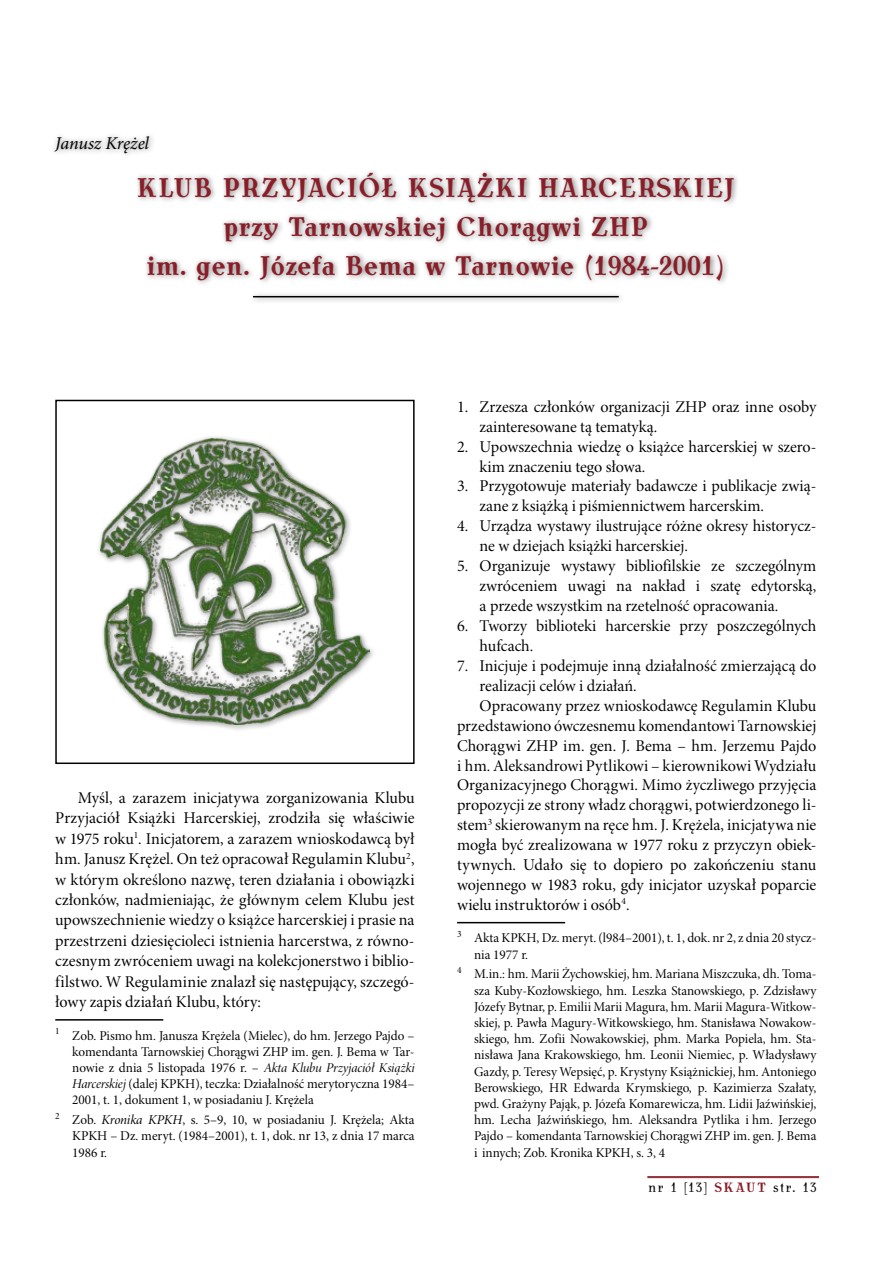
<style>
.page{position:relative;width:893px;height:1263px;background:#fff}
.page>*{position:absolute;margin:0;border:0;box-sizing:border-box;transform-origin:0 0}
.t1{font:700 27px/39px "Antykwa Torunska Cond";letter-spacing:.01em;color:#891e28;text-align:center}
.t2{font:italic 18px "Minion Pro";letter-spacing:-.015em;color:#000}
.t3{font:16.5px/20.4px "Minion Pro Subh";color:#000}
.t4{font:13.5px/16.2px "Minion Pro Subh";color:#000;text-align:justify}
.t5{font:13.5px "Antykwa Torunska Cond";letter-spacing:.125em;color:#000}
.s1{font-family:"Minion Pro It Disp"}
.s2{font-family:"Minion Pro It Subh"}
.s3{font-weight:700;color:#891b28}
</style>
<div class="page">
<hr style="left:647px;top:1176px;width:172px;height:1px;background:#891e28">
<hr style="left:647px;top:1177px;width:172px;height:1px;background:#891e28">
<div style="left:50px;top:131px;width:782px;height:201px;background:#000;opacity:.5"></div>
<hr style="left:253px;top:296px;width:366px;height:1px;background:#000">
<hr style="left:55px;top:1019px;width:108px;height:1px;background:#000">
<hr style="left:457px;top:922px;width:108px;height:1px;background:#000">
<div style="left:55px;top:400px;width:360px;height:364px;border:2px solid #000"></div>
<img style="left:100px;top:439px;width:270px;height:286px">
<p class="t2" style="left:55px;top:131px;width:95px">Janusz Krężel</p>
<h1 class="t1" style="left:136px;top:166px;width:463px">KLUB PRZYJACI ÓŁ KSIĄŻKI HARCER</h1>
<h1 class="t1" style="left:656px;top:166px;width:81px">SKIEJ</h1>
<h1 class="t1" style="left:147px;top:205px;width:580px">przy Tarnowskiej Chorągwi ZHP<br>im. gen. Józefa Bema w Tarnowie (1984-2001)</h1>
<p class="t3" style="left:55px;top:788px;width:361px;text-align:justify;text-indent:23px">Myśl, a zarazem inicjatywa zorganizowania Klubu Przyjaciół Książki Harcerskiej, zrodziła się właściwie w 1975 roku<sup>1</sup>. Inicjatorem, a zarazem wnioskodawcą był hm. Janusz Krężel. On też opracował Regulamin Klubu<sup>2</sup>, w którym określono nazwę, teren działania i obowiązki członków, nadmieniając, że głównym celem Klubu jest upowszechnienie wiedzy o książce harcerskiej i prasie na przestrzeni dziesięcioleci istnienia harcerstwa, z równo&shy;czesnym zwróceniem uwagi na kolekcjonerstwo i biblio&shy;filstwo. W Regulaminie znalazł się następujący, szczegó&shy;łowy zapis działań Klubu, który:</p>
<p class="t4" style="left:72px;top:1028px;width:344px;text-indent:-17px"><sup>1</sup> Zob. Pismo hm. Janusza Krężela (Mielec), do hm. Jerzego Pajdo – komendanta Tarnowskiej Chorągwi ZHP im. gen. J. Bema w Tar&shy;nowie z dnia 5 listopada 1976 r. – <span class="s1">Akta Klubu Przyjaciół Książki Harcerskiej</span> (dalej KPKH ), teczka: Działalność merytoryczna 1984– 2001, t. 1, dokument 1, w posiadaniu J. Krężela</p>
<p class="t4" style="left:72px;top:1112px;width:344px;text-indent:-17px"><sup>2</sup> Zob. <span class="s2">Kronika KPKH</span>, s. 5–9, 10, w posiadaniu J. Krężela; Akta KPKH – Dz. meryt. (1984–2001), t. 1, dok. nr 13, z dnia 17 marca 1986 r.</p>
<p class="t3" style="left:480px;top:397px;width:339px;line-height:20px;text-indent:-22px">1. Zrzesza członków organizacji ZHP oraz inne osoby zainteresowane tą tematyką.</p>
<p class="t3" style="left:480px;top:437px;width:338px;line-height:20px;text-indent:-22px">2. Upowszechnia wiedzę o książce harcerskiej w szero&shy;kim znaczeniu tego słowa.</p>
<p class="t3" style="left:480px;top:477px;width:338px;line-height:20px;text-indent:-22px">3. Przygotowuje materiały badawcze i publikacje zwią&shy;zane z książką i piśmiennictwem harcerskim.</p>
<p class="t3" style="left:480px;top:517px;width:338px;line-height:20px;text-indent:-22px">4. Urządza wystawy ilustrujące różne okresy historycz&shy;ne w dziejach książki harcerskiej.</p>
<p class="t3" style="left:480px;top:556px;width:338px;line-height:20px;text-align:justify;text-indent:-22px">5. Organizuje wystawy bibliofilskie ze szczególnym zwróceniem uwagi na nakład i szatę edytorską, a przede wszystkim na rzetelność opracowania.</p>
<p class="t3" style="left:480px;top:616px;width:338px;line-height:20px;text-indent:-22px">6. Tworzy biblioteki harcerskie przy poszczególnych hufcach.</p>
<p class="t3" style="left:457px;top:656px;width:361px">7. Inicjuje i podejmuje inną działalność zmierzającą do</p>
<p class="t3" style="left:480px;top:676px;width:159px">realizacji celów i działań.</p>
<p class="t3" style="left:480px;top:696px;width:338px">Opracowany przez wnioskodawcę Regulamin Klubu</p>
<p class="t3" style="left:457px;top:716px;width:361px">przedstawiono ówczesnemu komendantowi Tarnowskiej</p>
<p class="t3" style="left:457px;top:736px;width:361px">Chorągwi ZHP im. gen. J. Bema – hm. Jerzemu Pajdo</p>
<p class="t3" style="left:457px;top:756px;width:361px">i hm. Aleksandrowi Pytlikowi – kierownikowi Wydziału</p>
<p class="t3" style="left:457px;top:775px;width:361px">Organizacyjnego Chorągwi. Mimo życzliwego przyjęcia</p>
<p class="t3" style="left:457px;top:795px;width:361px">propozycji ze strony władz chorągwi, potwierdzonego li-</p>
<p class="t3" style="left:457px;top:815px;width:361px">stem<sup>3</sup> skierowanym na ręce hm. J. Krężela, inicjatywa nie</p>
<p class="t3" style="left:457px;top:835px;width:361px">mogła być zrealizowana w 1977 roku z przyczyn obiek-</p>
<p class="t3" style="left:457px;top:855px;width:361px">tywnych. Udało się to dopiero po zakończeniu stanu</p>
<p class="t3" style="left:457px;top:875px;width:361px">wojennego w 1983 roku, gdy inicjator uzyskał poparcie</p>
<p class="t3" style="left:457px;top:895px;width:174px">wielu instruktorów i osób<sup>4</sup>.</p>
<p class="t4" style="left:474px;top:930px;width:344px;text-indent:-17px"><sup>3</sup> Akta KPKH, Dz. meryt. (l984–2001), t. 1, dok. nr 2, z dnia 20 stycz&shy;nia 1977 r.</p>
<p class="t4" style="left:474px;top:966px;width:344px;text-indent:-17px"><sup>4</sup> M.in.: hm. Marii Żychowskiej, hm. Mariana Miszczuka, dh. Toma&shy;sza Kuby-Kozłowskiego, hm. Leszka Stanowskiego, p. Zdzisławy Józefy Bytnar, p. Emilii Marii Magura, hm. Marii Magura-Witkow&shy;skiej, p. Pawła Magury-Witkowskiego, hm. Stanisława Nowakow&shy;skiego, hm. Zofii Nowakowskiej, phm. Marka Popiela, hm. Sta&shy;nisława Jana Krakowskiego, hm. Leonii Niemiec, p. Władysławy Gazdy, p. Teresy Wepsięć, p. Krystyny Książnickiej, hm. Antoniego Berowskiego, HR Edwarda Krymskiego, p. Kazimierza Szałaty, pwd. Grażyny Pająk, p. Józefa Komarewicza, hm. Lidii Jaźwińskiej, hm. Lecha Jaźwińskiego, hm. Aleksandra Pytlika i hm. Jerzego Pajdo – komendanta Tarnowskiej Chorągwi ZHP im. gen. J. Bema i innych; Zob. Kronika KPKH , s. 3, 4</p>
<p class="t5" style="left:649px;top:1177px;width:169px">nr 1 [13] <span class="s3">SKAUT</span> str. 13</p>
</div>
